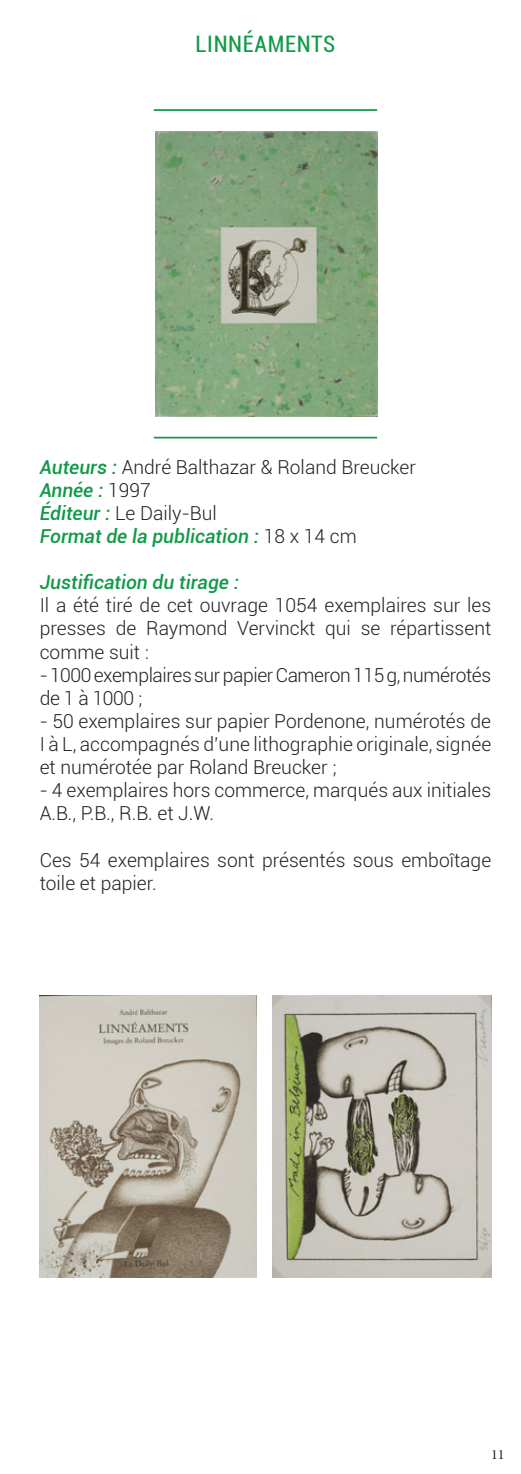
<style>
.page{position:relative;width:521px;height:1474px;background:#fff}
.page>*{position:absolute;margin:0;border:0;box-sizing:border-box;transform-origin:0 0}
.t1{font:condensed 22.75px "Roboto";letter-spacing:.03em;color:#119a48}
.t2{font:300 19.25px/23.1px "Roboto";color:#231f20}
.t3{font:300 19.25px/23.1px "Roboto";letter-spacing:-.02em;color:#231f20}
.t4{font:italic 500 19.25px "Roboto";color:#119a48}
.t5{font:14px "Minion Pro";color:#231f20}
.s1{font-weight:500;font-style:italic;color:#119a48}
</style>
<div class="page">
<hr style="left:154px;top:437px;width:223px;height:1px;background:#119a48">
<hr style="left:154px;top:109px;width:223px;height:2px;background:#119a48">
<img style="left:40px;top:995px;width:216px;height:282px">
<img style="left:272px;top:995px;width:219px;height:282px">
<img style="left:155px;top:131px;width:222px;height:285px">
<p class="t1" style="left:196px;top:28px;width:141px">LINNÉAMENTS</p>
<p class="t2" style="left:40px;top:454px;width:378px"><span class="s1">Auteurs :</span> André Balthazar &amp; Roland Breucker<br><span class="s1">Année :</span> 1997<br><span class="s1">éditeur :</span> Le Daily-Bul<br><span class="s1">Format de la publication :</span> 18 x 14 cm</p>
<p class="t4" style="left:40px;top:569px;width:201px">Justification du tirage :</p>
<p class="t2" style="left:40px;top:593px;width:453px;text-align:justify">Il a été tiré de cet ouvrage 1054 exemplaires sur les presses de Raymond Vervinckt qui se répartissent comme suit :</p>
<p class="t3" style="left:40px;top:662px;width:453px">- 1000 exemplaires sur papier Cameron 115 g, numérotés de 1 à 1000 ;</p>
<p class="t2" style="left:40px;top:709px;width:453px;text-align:justify">- 50 exemplaires sur papier Pordenone, numérotés de I à L, accompagnés d’une lithographie originale, signée et numérotée par Roland Breucker ;</p>
<p class="t2" style="left:40px;top:778px;width:453px">- 4 exemplaires hors commerce, marqués aux initiales<br>A.B., P.B., R.B. et J.W.</p>
<p class="t2" style="left:40px;top:847px;width:453px">Ces 54 exemplaires sont présentés sous emboîtage toile et papier.</p>
<p class="t5" style="left:491px;top:1445px;width:15px">11</p>
</div>
